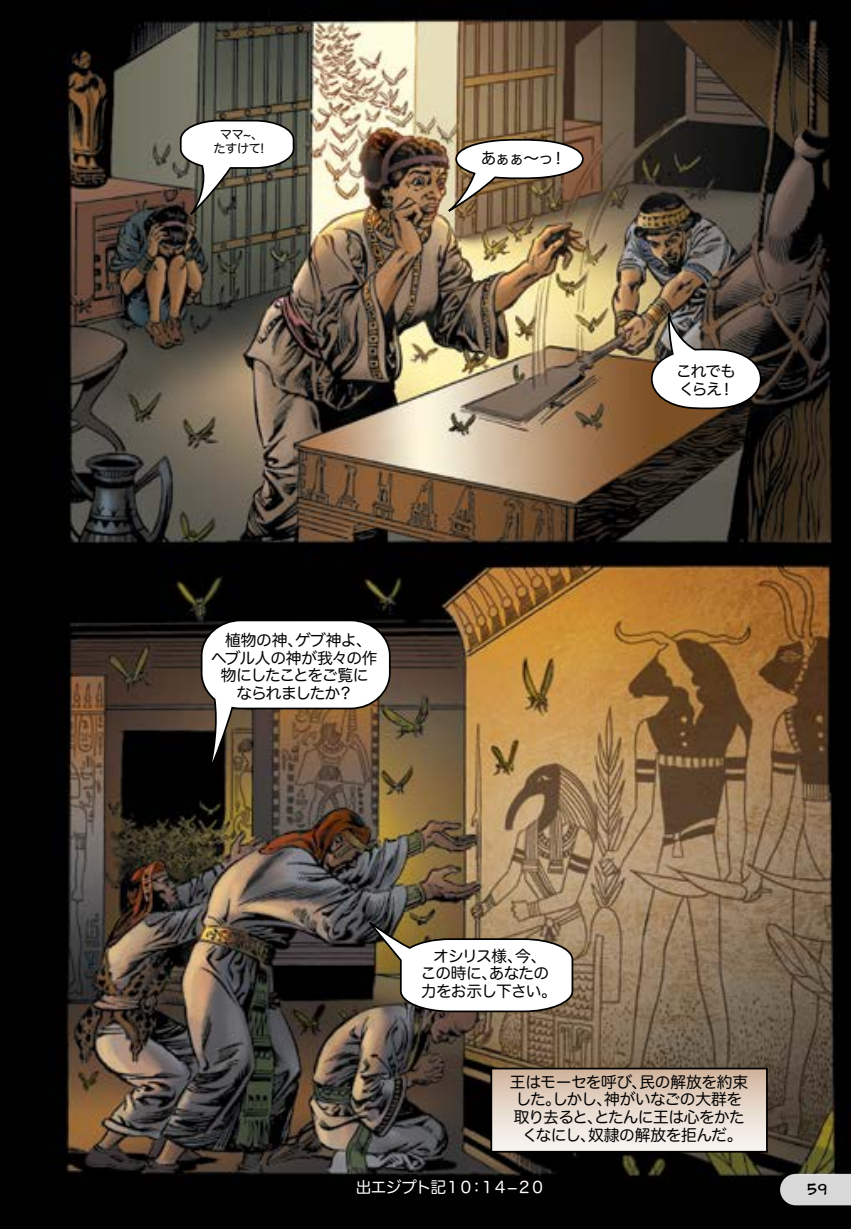
<style>
.page{position:relative;width:851px;height:1229px;background:#fff}
.page>*{position:absolute;margin:0;border:0;box-sizing:border-box;transform-origin:0 0}
.t1{font:15.75px/17.5px "Hira Maru Pro W4";letter-spacing:-.05em;color:#000;text-align:center}
.t2{font:15.75px/17.5px "Hira Maru Pro W4";letter-spacing:-.03em;color:#000;text-align:center}
.t3{font:15.75px "Hira Maru Pro W4";letter-spacing:-.08em;color:#fff}
.t4{font:14px "Digital Strip";color:#000}
.t5{font:12.42px/14.2px "Hira Maru Pro W4";letter-spacing:-.065em;color:#000;text-align:center}
</style>
<div class="page">
<img style="left:0;top:0;width:850px;height:1228px">
<svg style="left:430px;top:138px;width:154px;height:85px"></svg>
<svg style="left:650px;top:295px;width:112px;height:115px"></svg>
<div style="left:491px;top:1068px;width:275px;height:83px;background:linear-gradient(to bottom,#d1b69f,#fbfaf8)"></div>
<div style="left:490px;top:1067px;width:277px;height:85px;border:2px solid #000"></div>
<svg style="left:196px;top:618px;width:195px;height:188px"></svg>
<svg style="left:368px;top:922px;width:206px;height:91px"></svg>
<svg style="left:176px;top:119px;width:119px;height:112px"></svg>
<svg style="left:780px;top:1173px;width:70px;height:32px"></svg>
<p class="t5" style="left:213px;top:126px;width:52px">ママ~、たすけて!</p>
<p class="t1" style="left:480px;top:148px;width:87px">あぁぁ〜っ！</p>
<p class="t1" style="left:211px;top:630px;width:168px">植物の神、ゲブ神よ、ヘブル人の神が我々の作物にしたことをご覧になられましたか？</p>
<p class="t1" style="left:676px;top:362px;width:61px;text-align:left">これでもくらえ！</p>
<p class="t1" style="left:421px;top:946px;width:138px">オシリス様、今、<br>この時に、あなたの力をお示し下さい。</p>
<p class="t2" style="left:510px;top:1072px;width:240px">王はモーセを呼び、民の解放を約束した。しかし、神がいなごの大群を取り去ると、とたんに王は心をかたくなにし、奴隷の解放を拒んだ。</p>
<p class="t3" style="left:356px;top:1173px;width:191px">出エジプト記１０：１４−２０</p>
<p class="t4" style="left:807px;top:1181px;width:22px">59</p>
</div>
